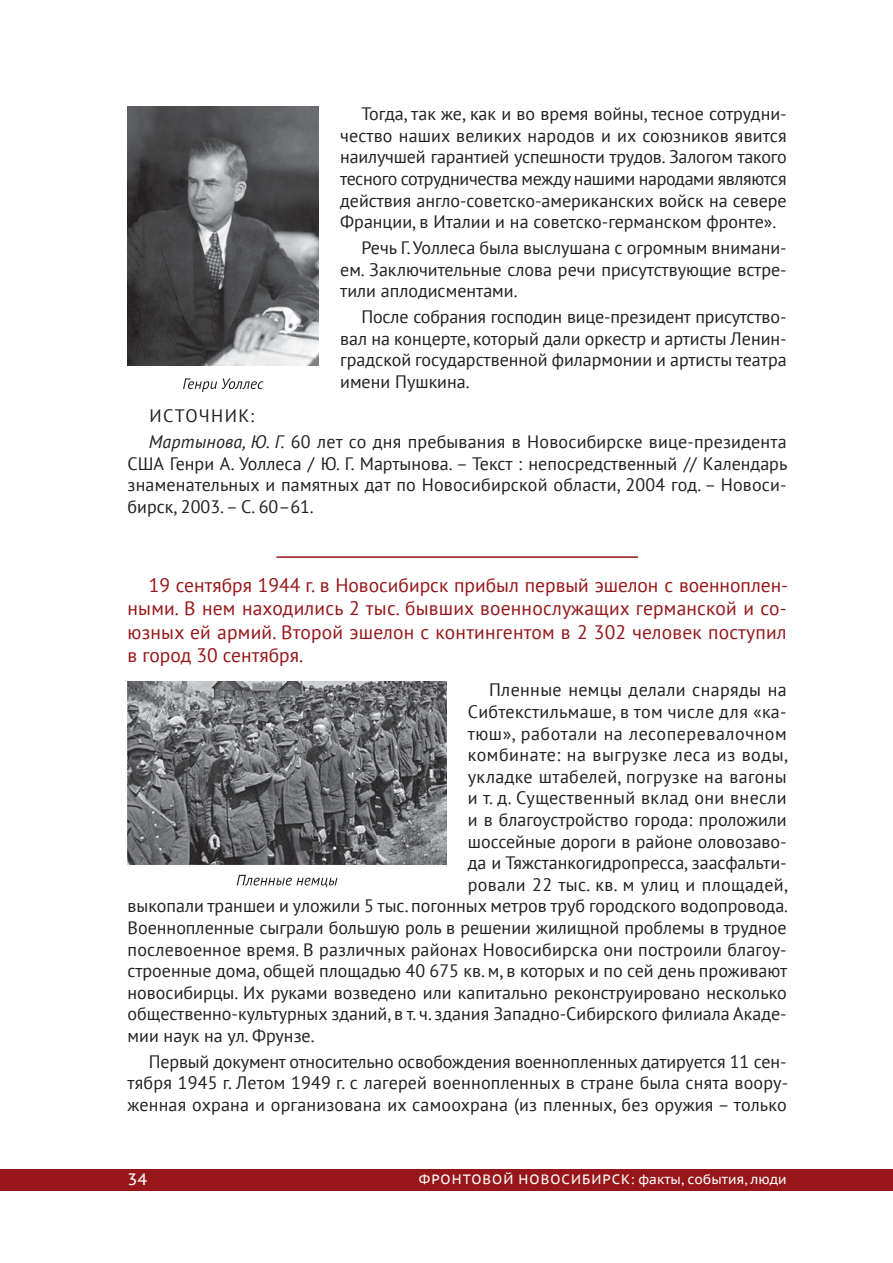
<style>
.page{position:relative;width:893px;height:1263px;background:#fff}
.page>*{position:absolute;margin:0;border:0;box-sizing:border-box;transform-origin:0 0}
.t1{font:19.5px/23.4px "PT Sans";letter-spacing:.01em;color:#961619;text-align:justify}
.t2{font:18px/21.6px "PT Sans";color:#231f20;text-align:justify}
.t3{font:18px "PT Sans";letter-spacing:.02em;color:#231f20}
.t4{font:18px "PT Sans";letter-spacing:.03em;color:#231f20}
.t5{font:16.5px "PT Sans Caption";color:#fff}
.t6{font:13.5px "PT Sans Caption";letter-spacing:.065em;color:#fff}
.s1{font-style:italic}
</style>
<div class="page">
<div style="left:0;top:1169px;width:893px;height:22px;background:#961619"></div>
<hr style="left:276px;top:556px;width:362px;height:2px;background:#961619">
<img style="left:128px;top:106px;width:191px;height:260px">
<svg style="left:183px;top:378px;width:80px;height:14px"></svg>
<img style="left:128px;top:681px;width:318px;height:183px">
<svg style="left:237px;top:875px;width:100px;height:12px"></svg>
<p class="t2" style="left:340px;top:103px;width:448px;text-indent:21px">Тогда, так же, как и во время войны, тесное сотрудни&shy;чество наших великих народов и их союзников явится наилучшей гарантией успешности трудов. Залогом такого тесного сотрудничества между нашими народами являются действия англо-советско-американских войск на севере Франции, в Италии и на советско-германском фронте».</p>
<p class="t2" style="left:340px;top:237px;width:448px;text-indent:21px">Речь Г. Уоллеса была выслушана с огромным внимани&shy;ем. Заключительные слова речи присутствующие встре&shy;тили аплодисментами.</p>
<p class="t2" style="left:340px;top:306px;width:448px;text-indent:21px">После собрания господин вице-президент присутство&shy;вал на концерте, который дали оркестр и артисты Ленин&shy;градской государственной филармонии и артисты театра имени Пушкина.</p>
<p class="t2" style="left:149px;top:403px;width:639px;line-height:25.8px">ИСТОЧНИК:<br><span class="s1">Мартынова, Ю. Г.</span> 60 лет со дня пребывания в Новосибирске вице-президента</p>
<p class="t2" style="left:128px;top:452px;width:661px">США Генри А. Уоллеса / Ю. Г. Мартынова. – Текст : непосредственный // Календарь знаменательных и памятных дат по Новосибирской области, 2004 год. – Новоси&shy;бирск, 2003.– С. 60–61.</p>
<p class="t1" style="left:128px;top:573px;width:662px;text-indent:21px">19 сентября 1944 г. в Новосибирск прибыл первый эшелон с военноплен&shy;ными. В нем находились 2 тыс. бывших военнослужащих германской и со&shy;юзных ей армий. Второй эшелон с контингентом в 2 302 человек поступил в город 30 сентября.</p>
<p class="t3" style="left:489px;top:678px;width:299px">Пленные немцы делали снаряды на</p>
<p class="t3" style="left:468px;top:700px;width:320px">Сибтекстильмаше, в том числе для «ка-</p>
<p class="t4" style="left:468px;top:721px;width:320px">тюш», работали на лесоперевалочном</p>
<p class="t4" style="left:468px;top:743px;width:322px">комбинате: на выгрузке леса из воды,</p>
<p class="t3" style="left:468px;top:765px;width:320px">укладке штабелей, погрузке на вагоны</p>
<p class="t3" style="left:468px;top:786px;width:320px">и т. д. Существенный вклад они внесли</p>
<p class="t2" style="left:468px;top:809px;width:320px">и в благоустройство города: проложили</p>
<p class="t2" style="left:468px;top:830px;width:320px">шоссейные дороги в районе оловозаво-</p>
<p class="t2" style="left:468px;top:852px;width:320px">да и Тяжстанкогидропресса, заасфальти-</p>
<p class="t3" style="left:468px;top:873px;width:322px">ровали 22 тыс. кв. м улиц и площадей,</p>
<p class="t2" style="left:128px;top:895px;width:662px">выкопали траншеи и уложили 5 тыс. погонных метров труб городского водопровода.</p>
<p class="t2" style="left:128px;top:917px;width:661px">Военнопленные сыграли большую роль в решении жилищной проблемы в трудное</p>
<p class="t2" style="left:128px;top:938px;width:661px">послевоенное время. В различных районах Новосибирска они построили благоу-</p>
<p class="t2" style="left:128px;top:960px;width:661px">строенные дома, общей площадью 40 675 кв. м, в которых и по сей день проживают</p>
<p class="t2" style="left:128px;top:981px;width:661px">новосибирцы. Их руками возведено или капитально реконструировано несколько</p>
<p class="t2" style="left:128px;top:1003px;width:661px">общественно-культурных зданий, в т. ч. здания Западно-Сибирского филиала Акаде-</p>
<p class="t2" style="left:128px;top:1025px;width:189px">мии наук на ул. Фрунзе.</p>
<p class="t2" style="left:128px;top:1050px;width:662px;text-indent:21px">Первый документ относительно освобождения военнопленных датируется 11 сен&shy;тября 1945 г. Летом 1949 г. с лагерей военнопленных в стране была снята воору&shy;женная охрана и организована их самоохрана (из пленных, без оружия – только</p>
<p class="t5" style="left:128px;top:1168px;width:21px">34</p>
<p class="t6" style="left:419px;top:1171px;width:369px">ФРОНТОВОЙ НОВОСИБИРСК: факты, события, люди</p>
</div>
